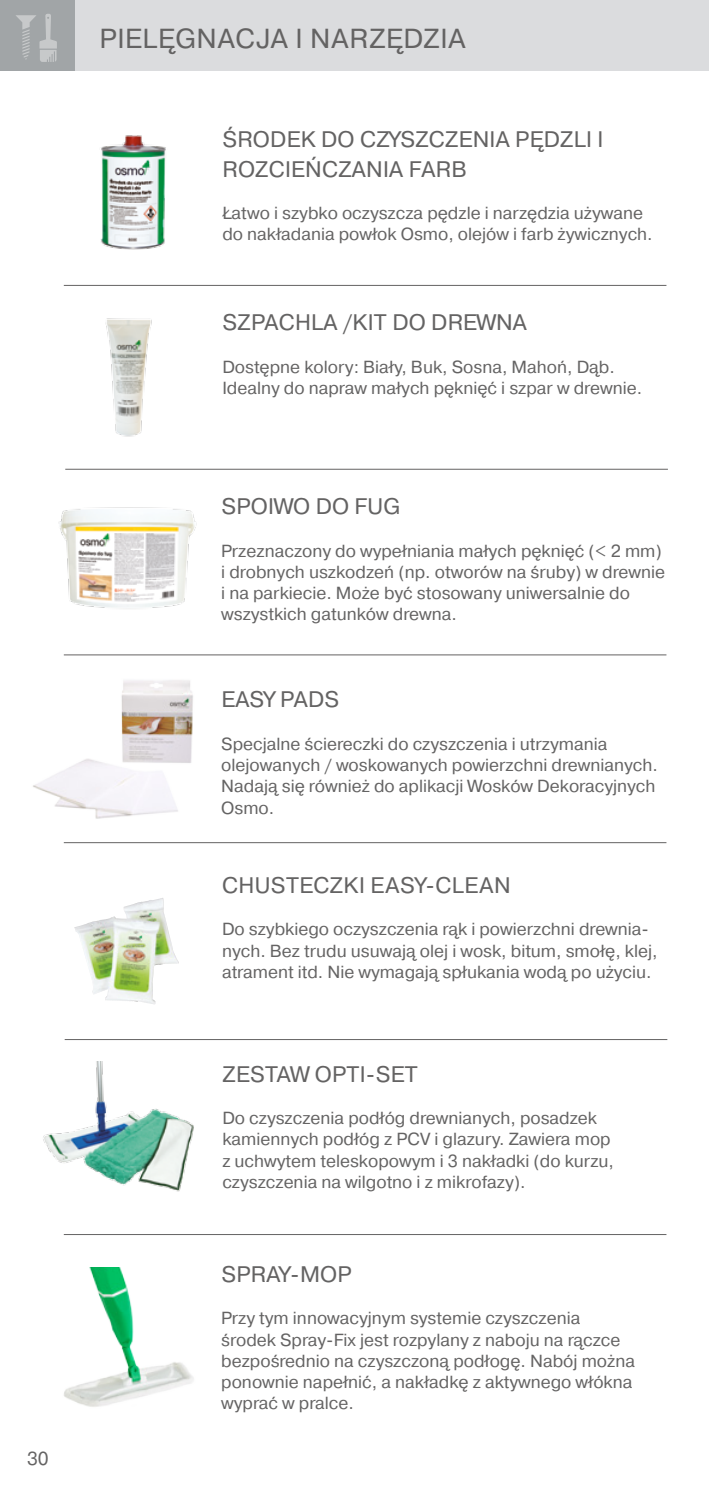
<style>
.page{position:relative;width:709px;height:1489px;background:#fff}
.page>*{position:absolute;margin:0;border:0;box-sizing:border-box;transform-origin:0 0}
.t1{font:27.5px "Pragmatica";letter-spacing:.025em;color:#646363}
.t2{font:22.5px/30px "Pragmatica";letter-spacing:.01em;color:#646363}
.t3{font:18.75px "Pragmatica";color:#646363}
.t4{font:17.5px/21.2px "Pragmatica";color:#646363}
</style>
<div class="page">
<img style="left:101px;top:135px;width:65px;height:115px">
<hr style="left:65px;top:469px;width:603px;height:1px;background:#646363">
<hr style="left:64px;top:654px;width:602px;height:1px;background:#646363">
<hr style="left:64px;top:842px;width:602px;height:1px;background:#646363">
<hr style="left:65px;top:1039px;width:602px;height:1px;background:#646363">
<hr style="left:64px;top:1233px;width:602px;height:1px;background:#646363">
<img style="left:97px;top:898px;width:66px;height:23px">
<hr style="left:64px;top:285px;width:602px;height:1px;background:#646363">
<img style="left:58px;top:507px;width:139px;height:102px">
<div style="left:74px;top:0;width:635px;height:71px;background:#dbdcde"></div>
<div style="left:0;top:0;width:74px;height:71px;background:#a1a5a7"></div>
<svg style="left:16px;top:14px;width:41px;height:48px"></svg>
<img style="left:43px;top:1061px;width:151px;height:131px">
<img style="left:64px;top:1267px;width:130px;height:140px">
<img style="left:105px;top:318px;width:47px;height:119px">
<img style="left:33px;top:680px;width:160px;height:139px">
<p class="t3" style="left:27px;top:1446px;width:23px">30</p>
<h1 class="t1" style="left:99px;top:21px;width:211px">FARBY I OCHRO</h1>
<h1 class="t1" style="left:356px;top:21px;width:209px">DO WEWNĄTRZ</h1>
<h1 class="t1" style="left:99px;top:21px;width:368px">PIELĘGNACJA I NARZĘDZIA</h1>
<p class="t2" style="left:222px;top:124px;width:382px">ŚRODEK DO CZYSZCZENIA PĘDZLI I<br>ROZCIEŃCZANIA FARB</p>
<p class="t4" style="left:222px;top:203px;width:432px">Łatwo i szybko oczyszcza pędzle i narzędzia używane do nakładania powłok Osmo, olejów i farb żywicznych.</p>
<p class="t2" style="left:222px;top:308px;width:306px">SZPACHLA /KIT DO DREWNA</p>
<p class="t4" style="left:222px;top:356px;width:421px">Dostępne kolory: Biały, Buk, Sosna, Mahoń, Dąb.<br>Idealny do napraw małych pęknięć i szpar w drewnie.</p>
<p class="t2" style="left:221px;top:492px;width:180px">SPOIWO DO FUG</p>
<p class="t4" style="left:221px;top:540px;width:445px">Przeznaczony do wypełniania małych pęknięć (&lt; 2 mm) i drobnych uszkodzeń (np. otworów na śruby) w drewnie i na parkiecie. Może być stosowany uniwersalnie do wszystkich gatunków drewna.</p>
<p class="t2" style="left:221px;top:685px;width:119px">EASY PADS</p>
<p class="t4" style="left:221px;top:733px;width:438px">Specjalne ściereczki do czyszczenia i utrzymania olejowanych / woskowanych powierzchni drewnianych.<br>Nadają się również do aplikacji Wosków Dekoracyjnych Osmo.</p>
<p class="t2" style="left:222px;top:870px;width:290px">CHUSTECZKI EASY-CLEAN</p>
<p class="t4" style="left:222px;top:919px;width:437px">Do szybkiego oczyszczenia rąk i powierzchni drewnia&shy;nych. Bez trudu usuwają olej i wosk, bitum, smołę, klej, atrament itd. Nie wymagają spłukania wodą po użyciu.</p>
<p class="t2" style="left:222px;top:1059px;width:197px">ZESTAW OPTI-SET</p>
<p class="t4" style="left:222px;top:1107px;width:393px">Do czyszczenia podłóg drewnianych, posadzek kamiennych podłóg z PCV i glazury. Zawiera mop z uchwytem teleskopowym i 3 nakładki (do kurzu, czyszczenia na wilgotno i z mikrofazy).</p>
<p class="t2" style="left:221px;top:1259px;width:132px">SPRAY-MOP</p>
<p class="t4" style="left:221px;top:1307px;width:415px">Przy tym innowacyjnym systemie czyszczenia środek Spray-Fix jest rozpylany z naboju na rączce bezpośrednio na czyszczoną podłogę. Nabój można ponownie napełnić, a nakładkę z aktywnego włókna wyprać w pralce.</p>
</div>
